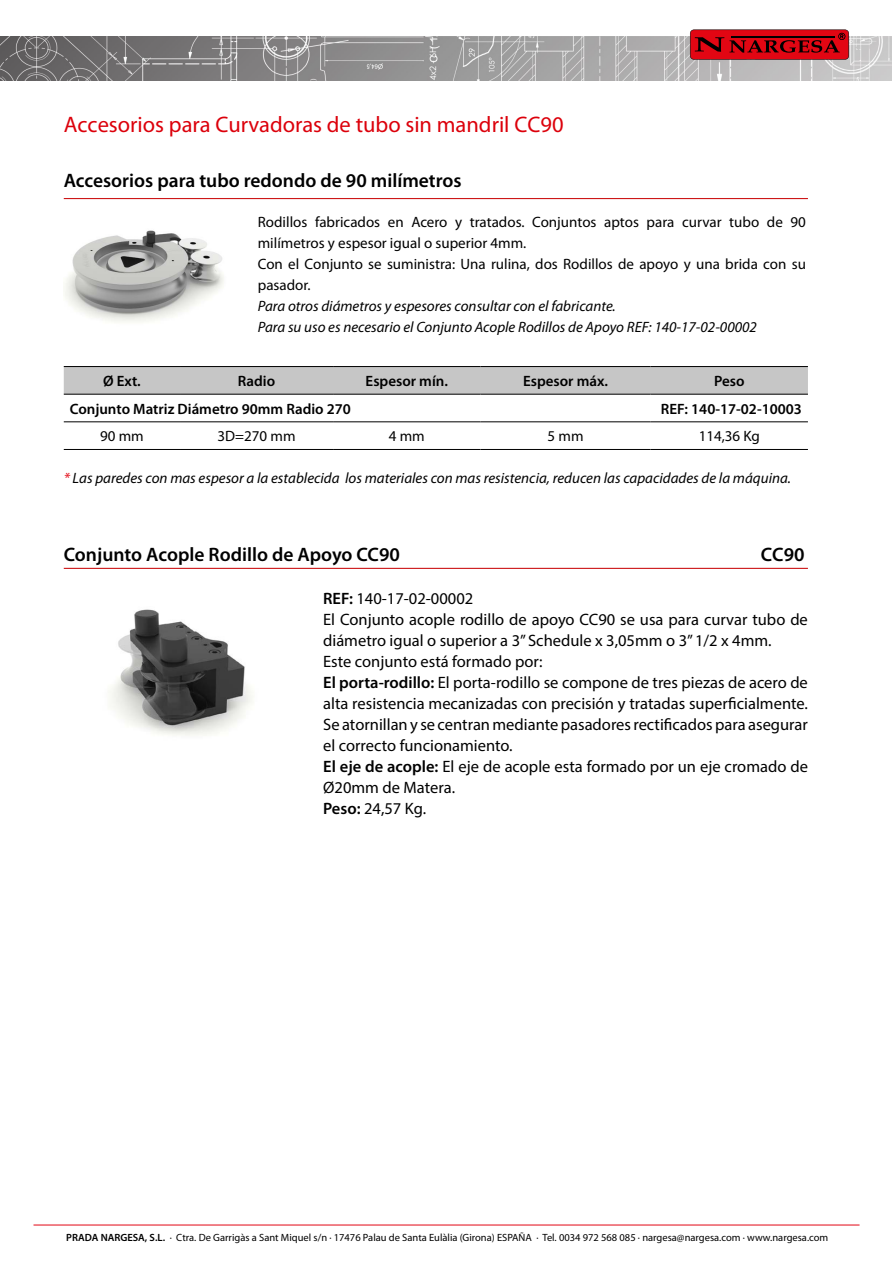
<style>
.page{position:relative;width:893px;height:1263px;background:#fff}
.page>*{position:absolute;margin:0;border:0;box-sizing:border-box;transform-origin:0 0}
.t1{font:22.5px "Myriad Pro";color:#dc000b}
.t2{font:600 19.5px "Myriad Pro";color:#000}
.t3{font:16.5px/21px "Myriad Pro";color:#000}
.t4{font:italic 15px/21px "Myriad Pro";color:#000}
.t5{font:15px/21px "Myriad Pro";color:#000}
.t6{font:600 15px "Myriad Pro";color:#000}
.t7{font:10.5px "Myriad Pro";color:#000}
.s1{color:#e30613}
.s2{font-weight:600}
</style>
<div class="page">
<img style="left:64px;top:230px;width:160px;height:92px">
<hr style="left:64px;top:198px;width:744px;height:1px;background:#cd1719">
<svg style="left:64px;top:367px;width:744px;height:27px;background:#c3c3c3"></svg>
<hr style="left:64px;top:422px;width:116px;height:1px;background:#000">
<hr style="left:180px;top:422px;width:153px;height:1px;background:#000">
<hr style="left:333px;top:422px;width:147px;height:1px;background:#000">
<hr style="left:480px;top:422px;width:171px;height:1px;background:#000">
<hr style="left:651px;top:422px;width:157px;height:1px;background:#000">
<hr style="left:64px;top:449px;width:116px;height:1px;background:#000">
<hr style="left:180px;top:449px;width:153px;height:1px;background:#000">
<hr style="left:333px;top:449px;width:147px;height:1px;background:#000">
<hr style="left:480px;top:449px;width:171px;height:1px;background:#000">
<hr style="left:651px;top:449px;width:157px;height:1px;background:#000">
<hr style="left:64px;top:366px;width:116px;height:1px;background:#000">
<hr style="left:180px;top:366px;width:153px;height:1px;background:#000">
<hr style="left:333px;top:366px;width:147px;height:1px;background:#000">
<hr style="left:480px;top:366px;width:171px;height:1px;background:#000">
<hr style="left:651px;top:366px;width:157px;height:1px;background:#000">
<hr style="left:64px;top:394px;width:116px;height:1px;background:#000">
<hr style="left:180px;top:394px;width:153px;height:1px;background:#000">
<hr style="left:333px;top:394px;width:147px;height:1px;background:#000">
<hr style="left:480px;top:394px;width:171px;height:1px;background:#000">
<hr style="left:651px;top:394px;width:157px;height:1px;background:#000">
<hr style="left:64px;top:568px;width:744px;height:1px;background:#cd1719">
<img style="left:108px;top:609px;width:145px;height:127px">
<img style="left:0;top:36px;width:892px;height:44px">
<svg style="left:690px;top:30px;width:159px;height:30px;background:#b10711"></svg>
<hr style="left:34px;top:1224px;width:825px;height:1px;background:#e20613">
<h1 class="t1" style="left:64px;top:110px;width:501px">Accesorios para Curvadoras de tubo sin mandril CC90</h1>
<p class="t2" style="left:64px;top:168px;width:399px">Accesorios para tubo redondo de 90 milímetros</p>
<p class="t5" style="left:258px;top:211px;width:550px">Rodillos fabricados en Acero y tratados. Conjuntos aptos para curvar tubo de 90 milímetros y espesor igual o superior 4mm.<br>Con el Conjunto se suministra: Una rulina, dos Rodillos de apoyo y una brida con su pasador.</p>
<p class="t4" style="left:258px;top:296px;width:501px">Para otros diámetros y espesores consultar con el fabricante.<br>Para su uso es necesario el Conjunto Acople Rodillos de Apoyo REF: 140-17-02-00002</p>
<p class="t6" style="left:103px;top:371px;width:39px">Ø Ext.</p>
<p class="t6" style="left:238px;top:371px;width:39px">Radio</p>
<p class="t6" style="left:366px;top:371px;width:84px">Espesor mín.</p>
<p class="t6" style="left:523px;top:371px;width:86px">Espesor máx.</p>
<p class="t6" style="left:714px;top:371px;width:32px">Peso</p>
<p class="t6" style="left:70px;top:399px;width:283px">Conjunto Matriz Diámetro 90mm Radio 270</p>
<p class="t6" style="left:661px;top:399px;width:142px">REF: 140-17-02-10003</p>
<p class="t5" style="left:100px;top:425px;width:45px">90 mm</p>
<p class="t5" style="left:218px;top:425px;width:79px">3D=270 mm</p>
<p class="t5" style="left:389px;top:425px;width:37px">4 mm</p>
<p class="t5" style="left:548px;top:425px;width:37px">5 mm</p>
<p class="t5" style="left:699px;top:425px;width:63px">114,36 Kg</p>
<p class="t4" style="left:64px;top:468px;width:729px"><span class="s1">*</span> Las paredes con mas espesor a la establecida los materiales con mas resistencia, reducen las capacidades de la máquina.</p>
<p class="t2" style="left:64px;top:542px;width:338px">Conjunto Acople Rodillo de Apoyo CC90</p>
<p class="t2" style="left:761px;top:542px;width:45px">CC90</p>
<p class="t3" style="left:323px;top:587px;width:486px"><span class="s2">REF:</span> 140-17-02-00002<br>El Conjunto acople rodillo de apoyo CC90 se usa para curvar tubo de diámetro igual o superior a 3” Schedule x 3,05mm o 3” 1/2 x 4mm.<br>Este conjunto está formado por:<br><span class="s2">El porta-rodillo:</span> El porta-rodillo se compone de tres piezas de acero de alta resistencia mecanizadas con precisión y tratadas superficialmente.<br>Se atornillan y se centran mediante pasadores rectificados para asegurar el correcto funcionamiento.<br><span class="s2">El eje de acople:</span> El eje de acople esta formado por un eje cromado de Ø20mm de Matera.<br><span class="s2">Peso:</span> 24,57 Kg.</p>
<p class="t7" style="left:66px;top:1231px;width:764px"><span class="s2">PRADA NARGESA, S.L.</span> · Ctra. De Garrigàs a Sant Miquel s/n · 17476 Palau de Santa Eulàlia (Girona) ESPAÑA · Tel. 0034 972 568 085 · nargesa@nargesa.com · www.nargesa.com</p>
</div>
